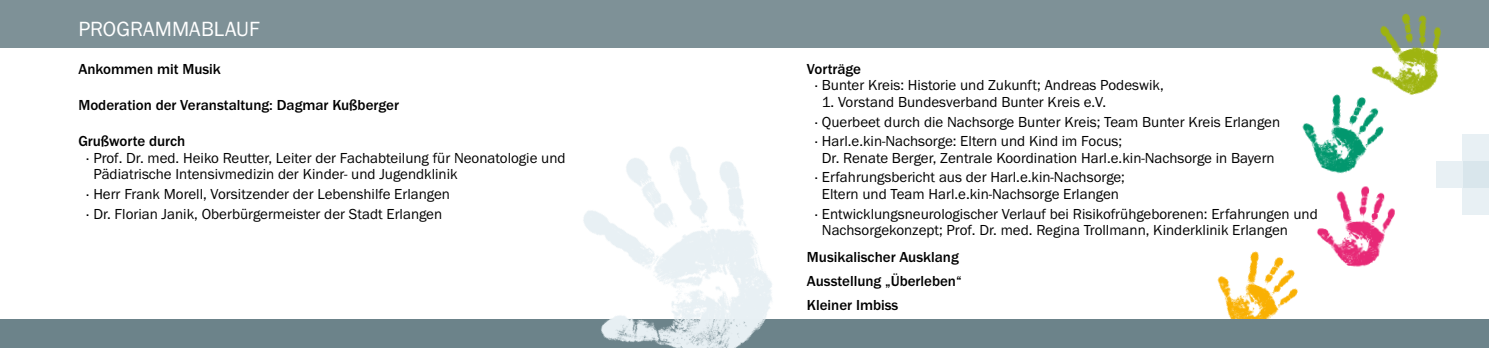
<style>
.page{position:relative;width:1489px;height:348px;background:#fff}
.page>*{position:absolute;margin:0;border:0;box-sizing:border-box;transform-origin:0 0}
.t1{font:21.25px "Franklin Gothic";color:#fff}
.t2{font:15px/19.8px "Franklin Gothic";color:#000}
.t3{font:700 15px/23.8px "Franklin Gothic";color:#000}
</style>
<div class="page">
<img style="left:1217px;top:251px;width:81px;height:68px">
<img style="left:1317px;top:190px;width:78px;height:77px">
<img style="left:1302px;top:94px;width:82px;height:96px">
<div style="left:0;top:319px;width:1488px;height:28px;background:#6c838a"></div>
<div style="left:0;top:0;width:1488px;height:47px;background:#7e9197"></div>
<img style="left:1352px;top:13px;width:116px;height:100px">
<div style="left:1462px;top:187px;width:26px;height:27px;background:#e8f0f4"></div>
<div style="left:1462px;top:161px;width:26px;height:26px;background:#d9e6ec"></div>
<div style="left:1435px;top:161px;width:27px;height:26px;background:#e8f0f4"></div>
<div style="left:1462px;top:134px;width:26px;height:27px;background:#e8f0f4"></div>
<img style="left:583px;top:146px;width:189px;height:201px">
<h1 class="t1" style="left:78px;top:17px;width:183px">PROGRAMMABLAUF</h1>
<p class="t3" style="left:78px;top:57px;width:144px">Ankommen mit Musik</p>
<p class="t3" style="left:78px;top:93px;width:322px">Moderation der Veranstaltung: Dagmar Kußberger</p>
<p class="t3" style="left:78px;top:129px;width:108px">Grußworte durch</p>
<p class="t2" style="left:93px;top:149px;width:474px;line-height:16.2px;text-indent:-8px">· Prof. Dr. med. Heiko Reutter, Leiter der Fachabteilung für Neonatologie und<br>Pädiatrische Intensivmedizin der Kinder- und Jugendklinik</p>
<p class="t2" style="left:86px;top:184px;width:365px">· Herr Frank Morell, Vorsitzender der Lebenshilfe Erlangen · Dr. Florian Janik, Oberbürgermeister der Stadt Erlangen</p>
<p class="t3" style="left:806px;top:57px;width:56px">Vorträge</p>
<p class="t2" style="left:814px;top:76px;width:351px">· Bunter Kreis: Historie und Zukunft; Andreas Podeswik,</p>
<p class="t2" style="left:814px;top:92px;width:467px;text-indent:8px">1. Vorstand Bundesverband Bunter Kreis e.V.<br>· Querbeet durch die Nachsorge Bunter Kreis; Team Bunter Kreis Erlangen · Harl.e.kin-Nachsorge: Eltern und Kind im Focus;</p>
<p class="t2" style="left:814px;top:148px;width:462px;text-indent:8px">Dr. Renate Berger, Zentrale Koordination Harl.e.kin-Nachsorge in Bayern · Erfahrungsbericht aus der Harl.e.kin-Nachsorge;</p>
<p class="t2" style="left:814px;top:184px;width:505px;text-indent:8px">Eltern und Team Harl.e.kin-Nachsorge Erlangen<br>· Entwicklungsneurologischer Verlauf bei Risikofrühgeborenen: Erfahrungen und</p>
<p class="t2" style="left:821px;top:220px;width:467px">Nachsorgekonzept; Prof. Dr. med. Regina Trollmann, Kinderklinik Erlangen</p>
<p class="t3" style="left:806px;top:245px;width:156px">Musikalischer Ausklang<br>Ausstellung „Überleben“<br>Kleiner Imbiss</p>
</div>
